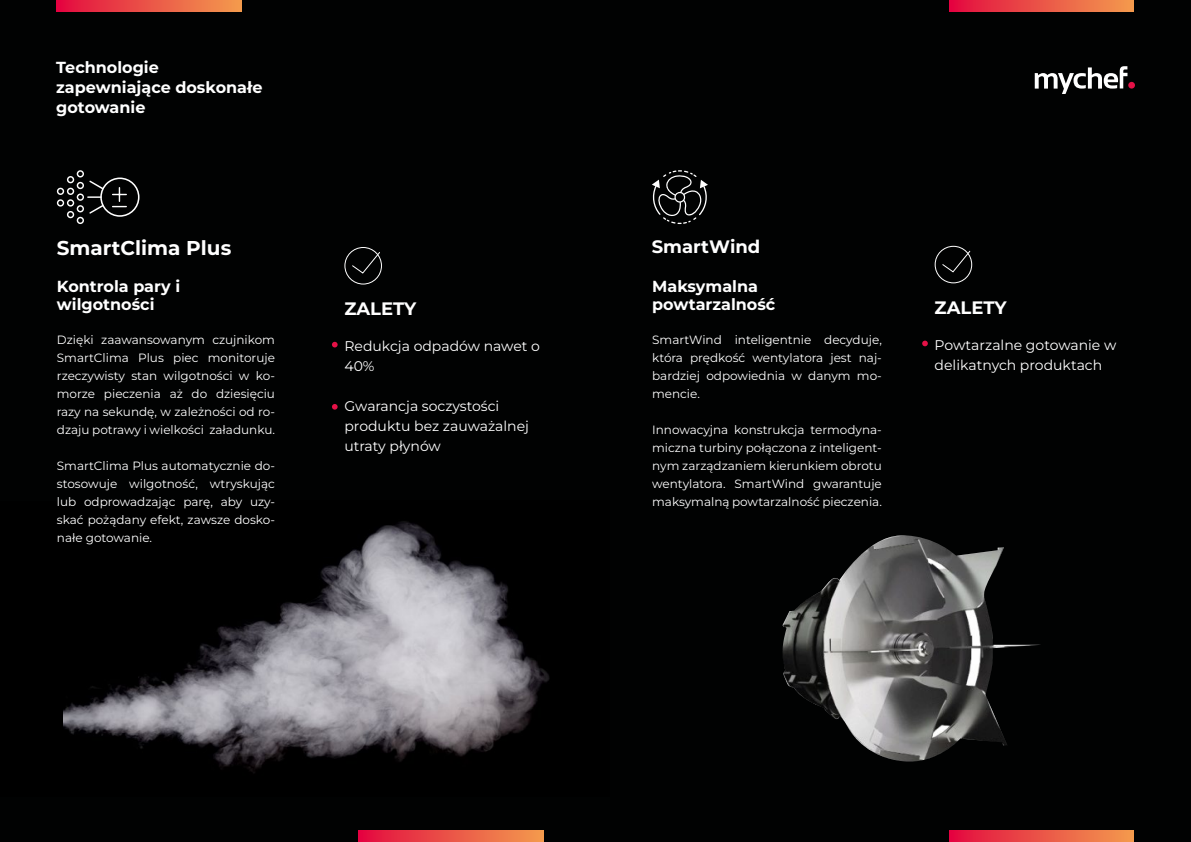
<style>
.page{position:relative;width:1191px;height:842px;background:#010202}
.page>*{position:absolute;margin:0;border:0;box-sizing:border-box;transform-origin:0 0}
.t1{font:700 20px "Montserrat";color:#fff}
.t2{font:700 18px "Montserrat";color:#fff}
.t3{font:700 16px/20px "Montserrat";color:#fff}
.t4{font:14px/20px "Montserrat";color:#fff}
.t5{font:12px/18px "Montserrat";color:#fff;text-align:justify}
</style>
<div class="page">
<div style="left:0;top:501px;width:609px;height:295px;background:#000"></div>
<img style="left:64px;top:521px;width:486px;height:252px">
<svg style="left:949px;top:0;width:184px;height:11px;background:#ea5347"></svg>
<svg style="left:56px;top:0;width:185px;height:11px;background:#ea5347"></svg>
<svg style="left:651px;top:170px;width:57px;height:55px;background:#262727"></svg>
<img style="left:781px;top:535px;width:260px;height:230px">
<svg style="left:359px;top:831px;width:184px;height:11px;background:#eb5347"></svg>
<svg style="left:949px;top:831px;width:184px;height:11px;background:#ea5347"></svg>
<div style="left:344px;top:247px;width:38px;height:38px;border:1px solid #fff;border-radius:50%"></div>
<svg style="left:351px;top:251px;width:30px;height:23px"></svg>
<div style="left:934px;top:246px;width:38px;height:37px;border:1px solid #fff;border-radius:50%"></div>
<svg style="left:941px;top:250px;width:30px;height:23px"></svg>
<svg style="left:332px;top:342px;width:5px;height:5px"></svg>
<svg style="left:922px;top:341px;width:6px;height:5px"></svg>
<svg style="left:332px;top:404px;width:5px;height:6px"></svg>
<div style="left:1128px;top:82px;width:7px;height:7px;background:#e51147;border-radius:50%"></div>
<svg style="left:1034px;top:66px;width:93px;height:28px"></svg>
<svg style="left:57px;top:170px;width:83px;height:54px;background:#222323"></svg>
<h3 class="t3" style="left:56px;top:57px;width:208px">Technologie zapewniające doskonałe gotowanie</h3>
<h1 class="t1" style="left:57px;top:235px;width:176px">SmartClima Plus</h1>
<h2 class="t2" style="left:652px;top:235px;width:110px">SmartWind</h2>
<h3 class="t3" style="left:57px;top:277px;width:125px;line-height:18px">Kontrola pary i wilgotności</h3>
<p class="t5" style="left:57px;top:330px;width:220px">Dzięki zaawansowanym czujnikom SmartClima Plus piec monitoruje rzeczywisty stan wilgotności w ko&shy;morze pieczenia aż do dziesięciu razy na sekundę, w zależności od ro&shy;dzaju potrawy i wielkości załadunku.</p>
<p class="t5" style="left:57px;top:456px;width:220px">SmartClima Plus automatycznie do&shy;stosowuje wilgotność, wtryskując lub odprowadzając parę, aby uzy&shy;skać pożądany efekt, zawsze dosko&shy;nałe gotowanie.</p>
<h3 class="t3" style="left:652px;top:277px;width:125px;line-height:18px">Maksymalna powtarzalność</h3>
<p class="t5" style="left:652px;top:330px;width:231px">SmartWind inteligentnie decyduje, która prędkość wentylatora jest naj&shy;bardziej odpowiednia w danym mo&shy;mencie.</p>
<p class="t5" style="left:652px;top:420px;width:231px">Innowacyjna konstrukcja termodyna&shy;miczna turbiny połączona z inteligent&shy;nym zarządzaniem kierunkiem obrotu wentylatora. SmartWind gwarantuje maksymalną powtarzalność pieczenia.</p>
<h2 class="t2" style="left:344px;top:297px;width:73px">ZALETY</h2>
<p class="t4" style="left:344px;top:335px;width:197px">Redukcja odpadów nawet o<br>40%</p>
<p class="t4" style="left:344px;top:395px;width:186px">Gwarancja soczystości produktu bez zauważalnej utraty płynów</p>
<h2 class="t2" style="left:934px;top:296px;width:73px">ZALETY</h2>
<p class="t4" style="left:934px;top:334px;width:183px">Powtarzalne gotowanie w delikatnych produktach</p>
</div>
